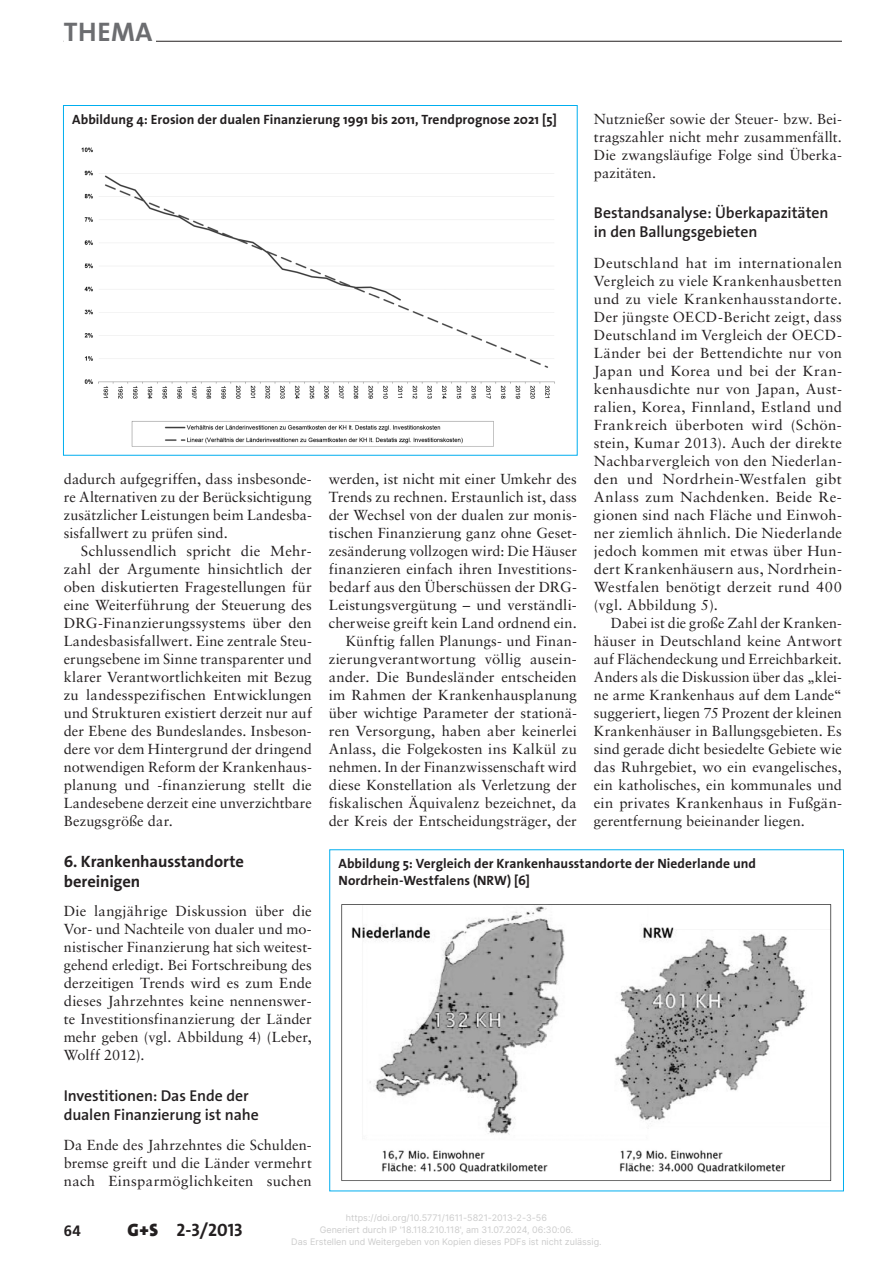
<style>
.page{position:relative;width:893px;height:1263px;background:#fff}
.page>*{position:absolute;margin:0;border:0;box-sizing:border-box;transform-origin:0 0}
.t1{font:700 27px "The Sans Os F";letter-spacing:.015em;color:#6c6d70}
.t2{font:700 18px "The Sans Os F";color:#231f20}
.t3{font:700 16.5px/19.8px "The Sans Os F";letter-spacing:-.005em;color:#231f20}
.t4{font:600 15.75px/18.9px "The Sans Os F";letter-spacing:-.005em;color:#231f20}
.t5{font:700 15px "Frutiger";color:#231f20}
.t6{font:14.55px/18px "Sabon LT Std";letter-spacing:.01em;color:#231f20;text-align:justify}
.t7{font:700 13.5px/16.2px "The Sans Os F";letter-spacing:.005em;color:#231f20}
.t8{font:9px/12px "Inter";color:#ccc;text-align:center}
.s1{font-weight:900}
</style>
<div class="page">
<hr style="left:64px;top:41px;width:778px;height:1px;background:#231f20">
<hr style="left:64px;top:39px;width:92px;height:3px;background:#fff">
<img style="left:81px;top:147px;width:474px;height:300px">
<img style="left:341px;top:904px;width:491px;height:277px">
<h1 class="t1" style="left:64px;top:14px;width:90px">THEMA</h1>
<p class="t6" style="left:594px;top:110px;width:250px">Nutznießer sowie der Steuer- bzw. Bei&shy;tragszahler nicht mehr zusammenfällt.<br>Die zwangsläufige Folge sind Überka&shy;pazitäten.</p>
<p class="t4" style="left:594px;top:204px;width:236px">Bestandsanalyse: Überkapazitäten in den Ballungsgebieten</p>
<p class="t6" style="left:594px;top:254px;width:250px">Deutschland hat im internationalen Vergleich zu viele Krankenhausbetten und zu viele Krankenhausstandorte.<br>Der jüngste OECD-Bericht zeigt, dass Deutschland im Vergleich der OECD-Länder bei der Bettendichte nur von Japan und Korea und bei der Kran&shy;kenhausdichte nur von Japan, Aust&shy;ralien, Korea, Finnland, Estland und Frankreich überboten wird (Schön&shy;stein, Kumar 2013). Auch der direkte Nachbarvergleich von den Niederlan&shy;den und Nordrhein-Westfalen gibt Anlass zum Nachdenken. Beide Re&shy;gionen sind nach Fläche und Einwoh&shy;ner ziemlich ähnlich. Die Niederlande jedoch kommen mit etwas über Hun&shy;dert Krankenhäusern aus, Nordrhein-Westfalen benötigt derzeit rund 400 (vgl. Abbildung 5).</p>
<p class="t6" style="left:594px;top:614px;width:250px;text-indent:17px">Dabei ist die große Zahl der Kranken&shy;häuser in Deutschland keine Antwort auf Flächendeckung und Erreichbarkeit.<br>Anders als die Diskussion über das „klei&shy;ne arme Krankenhaus auf dem Lande“ suggeriert, liegen 75 Prozent der kleinen Krankenhäuser in Ballungsgebieten. Es sind gerade dicht besiedelte Gebiete wie das Ruhrgebiet, wo ein evangelisches, ein katholisches, ein kommunales und ein privates Krankenhaus in Fußgän&shy;gerentfernung beieinander liegen.</p>
<p class="t7" style="left:72px;top:112px;width:486px">Abbildung 4: Erosion der dualen Finanzierung 1991 bis 2011, Trendprognose 2021 [5]</p>
<p class="t6" style="left:64px;top:470px;width:250px">dadurch aufgegriffen, dass insbesonde&shy;re Alternativen zu der Berücksichtigung zusätzlicher Leistungen beim Landesba&shy;sisfallwert zu prüfen sind.</p>
<p class="t6" style="left:64px;top:542px;width:250px;text-indent:17px">Schlussendlich spricht die Mehr&shy;zahl der Argumente hinsichtlich der oben diskutierten Fragestellungen für eine Weiterführung der Steuerung des DRG-Finanzierungssystems über den Landesbasisfallwert. Eine zentrale Steu&shy;erungsebene im Sinne transparenter und klarer Verantwortlichkeiten mit Bezug zu landesspezifischen Entwicklungen und Strukturen existiert derzeit nur auf der Ebene des Bundeslandes. Insbeson&shy;dere vor dem Hintergrund der dringend notwendigen Reform der Krankenhaus&shy;planung und -finanzierung stellt die Landesebene derzeit eine unverzichtbare Bezugsgröße dar.</p>
<p class="t3" style="left:64px;top:852px;width:182px">6. Krankenhausstandorte bereinigen</p>
<p class="t6" style="left:64px;top:902px;width:250px">Die langjährige Diskussion über die Vor- und Nachteile von dualer und mo&shy;nistischer Finanzierung hat sich weitest&shy;gehend erledigt. Bei Fortschreibung des derzeitigen Trends wird es zum Ende dieses Jahrzehntes keine nennenswer&shy;te Investitionsfinanzierung der Länder mehr geben (vgl. Abbildung 4) (Leber, Wolff 2012).</p>
<p class="t4" style="left:64px;top:1086px;width:196px">Investitionen: Das Ende der dualen Finanzierung ist nahe</p>
<p class="t6" style="left:64px;top:1136px;width:250px">Da Ende des Jahrzehntes die Schulden&shy;bremse greift und die Länder vermehrt nach Einsparmöglichkeiten suchen</p>
<p class="t6" style="left:329px;top:470px;width:250px;text-align:right">werden, ist nicht mit einer Umkehr des Trends zu rechnen. Erstaunlich ist, dass der Wechsel von der dualen zur monis&shy;tischen Finanzierung ganz ohne Geset&shy;zesänderung vollzogen wird: Die Häuser finanzieren einfach ihren Investitions&shy;bedarf aus den Überschüssen der DRG-Leistungsvergütung – und verständli&shy;cherweise greift kein Land ordnend ein.<br>Künftig fallen Planungs- und Finan&shy;zierungverantwortung völlig ausein&shy;ander. Die Bundesländer entscheiden im Rahmen der Krankenhausplanung über wichtige Parameter der stationä&shy;ren Versorgung, haben aber keinerlei Anlass, die Folgekosten ins Kalkül zu nehmen. In der Finanzwissenschaft wird diese Konstellation als Verletzung der fiskalischen Äquivalenz bezeichnet, da der Kreis der Entscheidungsträger, der</p>
<p class="t7" style="left:338px;top:856px;width:419px">Abbildung 5: Vergleich der Krankenhausstandorte der Niederlande und<br>Nordrhein-Westfalens (NRW) [6]</p>
<p class="t5" style="left:64px;top:1222px;width:19px">64</p>
<p class="t2" style="left:128px;top:1219px;width:117px"><span class="s1">G+S</span> 2-3/2013</p>
<p class="t8" style="left:291px;top:1212px;width:312px">https://doi.org/10.5771/1611-5821-2013-2-3-56<br>Generiert durch IP '18.118.210.118', am 31.07.2024, 06:30:06.<br>Das Erstellen und Weitergeben von Kopien dieses PDFs ist nicht zulässig.</p>
</div>
